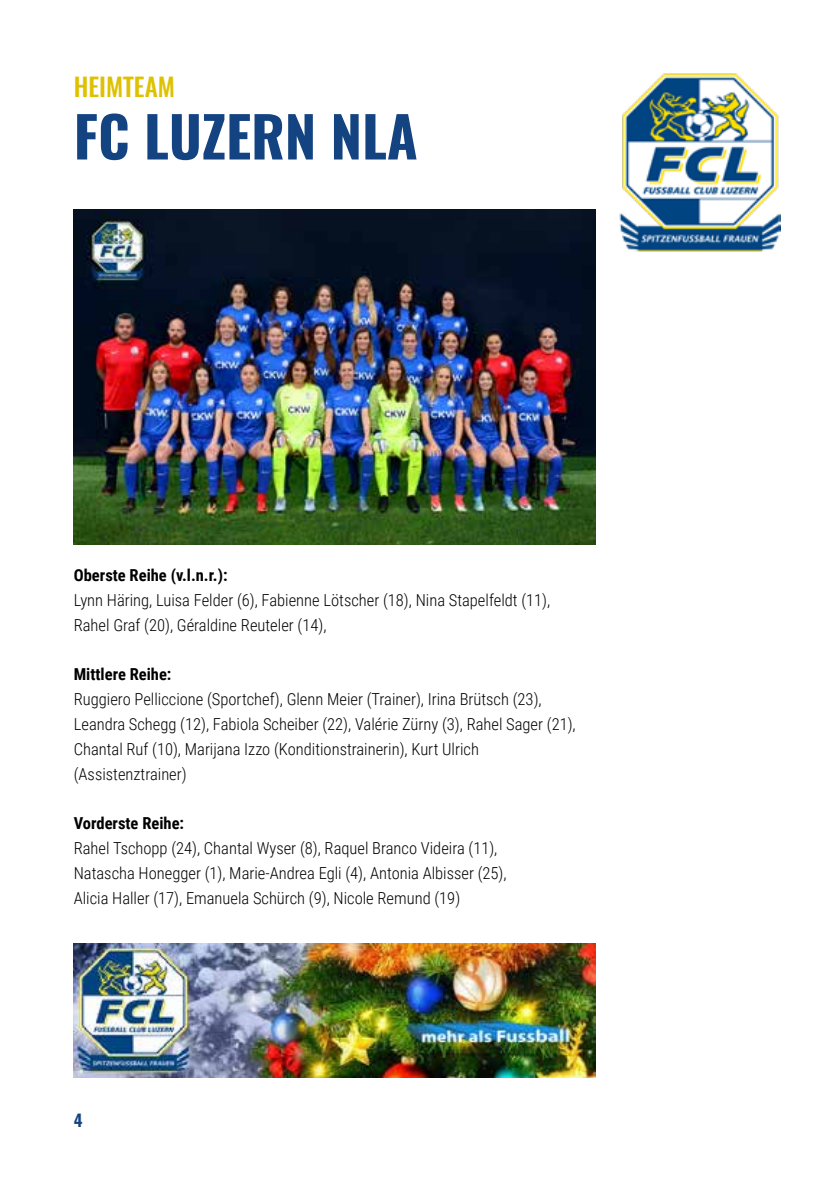
<style>
.page{position:relative;width:840px;height:1191px;background:#fff}
.page>*{position:absolute;margin:0;border:0;box-sizing:border-box;transform-origin:0 0}
.t1{font:700 56px "Oswald";color:#134381}
.t2{font:500 25px "Oswald";color:#dec100}
.t3{font:300 16.4px/24.8px "Roboto Condensed";color:#000}
.t4{font:700 16.4px "Roboto Condensed";color:#000}
.t5{font:700 16.4px "Oswald";color:#134381}
</style>
<div class="page">
<img style="left:74px;top:209px;width:521px;height:335px">
<img style="left:74px;top:943px;width:521px;height:134px">
<img style="left:619px;top:73px;width:161px;height:179px">
<h2 class="t2" style="left:74px;top:74px;width:103px">HEIMTEAM</h2>
<h1 class="t1" style="left:74px;top:107px;width:345px">FC LUZERN NLA</h1>
<p class="t4" style="left:74px;top:564px;width:155px">Oberste Reihe (v.l.n.r.):</p>
<p class="t3" style="left:74px;top:587px;width:477px">Lynn Häring, Luisa Felder (6), Fabienne Lötscher (18), Nina Stapelfeldt (11),<br>Rahel Graf (20), Géraldine Reuteler (14),</p>
<p class="t4" style="left:74px;top:663px;width:99px">Mittlere Reihe:</p>
<p class="t3" style="left:74px;top:686px;width:503px">Ruggiero Pelliccione (Sportchef), Glenn Meier (Trainer), Irina Brütsch (23), Leandra Schegg (12), Fabiola Scheiber (22), Valérie Zürny (3), Rahel Sager (21), Chantal Ruf (10), Marijana Izzo (Konditionstrainerin), Kurt Ulrich (Assistenztrainer)</p>
<p class="t4" style="left:74px;top:812px;width:112px">Vorderste Reihe:</p>
<p class="t3" style="left:74px;top:835px;width:434px">Rahel Tschopp (24), Chantal Wyser (8), Raquel Branco Videira (11),<br>Natascha Honegger (1), Marie-Andrea Egli (4), Antonia Albisser (25),<br>Alicia Haller (17), Emanuela Schürch (9), Nicole Remund (19)</p>
<p class="t5" style="left:74px;top:1111px;width:10px">4</p>
</div>
